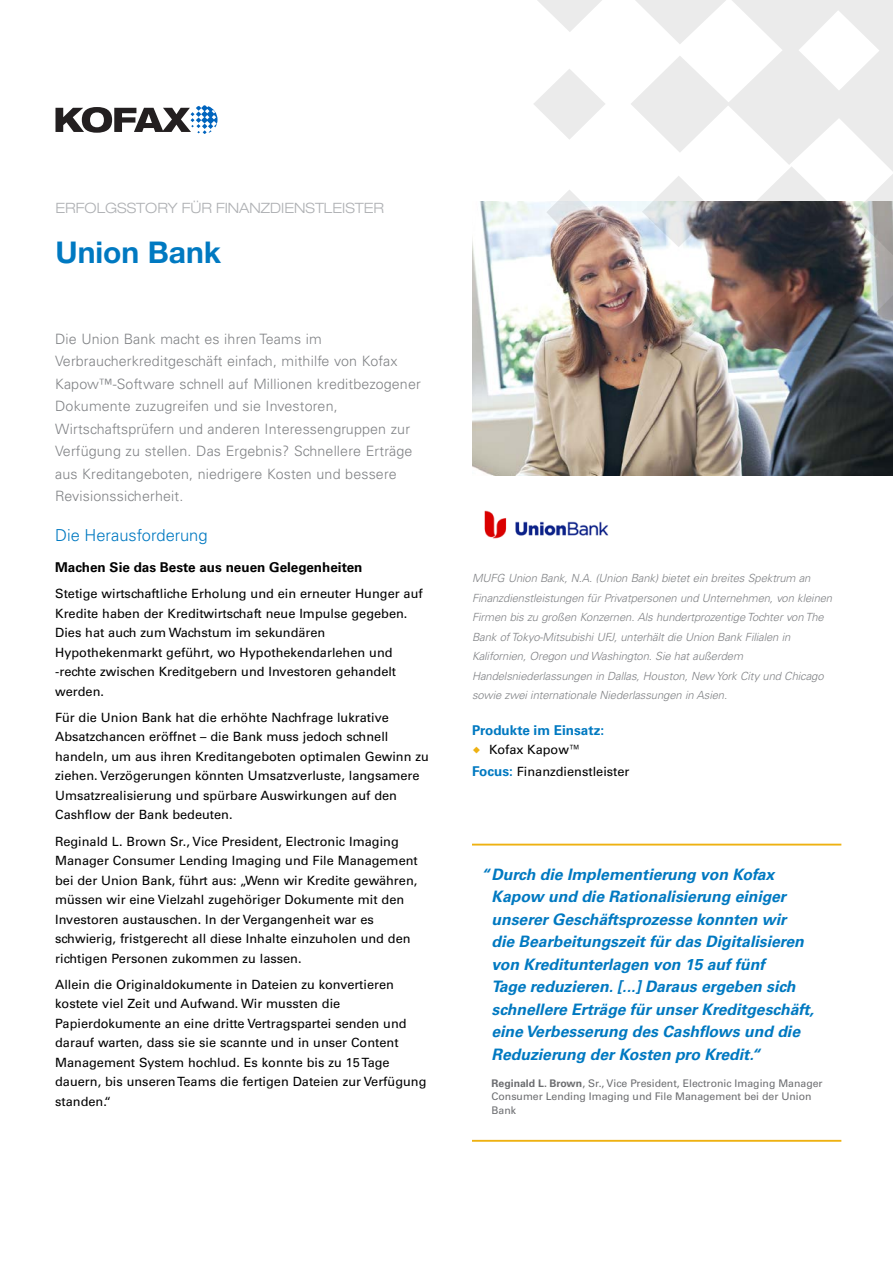
<style>
.page{position:relative;width:893px;height:1263px;background:#fff}
.page>*{position:absolute;margin:0;border:0;box-sizing:border-box;transform-origin:0 0}
.t1{font:700 30px "Helvetica Neue LT Pro";color:#0079c1}
.t2{font:300 16.5px "Univers LT Std";color:#0079c1}
.t3{font:italic 700 15.75px/22.5px "Univers LT Std";color:#0079c1}
.t4{font:300 14.25px/22.5px "Univers LT Std";letter-spacing:.01em;color:#808285}
.t5{font:300 expanded 14.25px "Helvetica Neue LT Std";color:#afb1b4}
.t6{font:700 13.5px "Univers LT Std";color:#000}
.t7{font:700 13.5px "Univers LT Std";color:#0079c1}
.t8{font:12.75px/19.5px "Univers LT Std";color:#000}
.t9{font:italic 300 11.25px/19.5px "Univers LT Std";letter-spacing:-.01em;color:#808285}
.t10{font:10.5px/13.5px "Univers LT Std";color:#6d6e71}
.s1{font-weight:700;font-size:13.5px;color:#0079c1}
.s2{font-weight:700}
</style>
<div class="page">
<img style="left:472px;top:202px;width:421px;height:273px">
<svg style="left:537px;top:0;width:65px;height:32px"></svg>
<svg style="left:534px;top:69px;width:71px;height:70px"></svg>
<svg style="left:546px;top:190px;width:46px;height:45px"></svg>
<svg style="left:658px;top:299px;width:46px;height:42px;background:#b7af9f"></svg>
<svg style="left:755px;top:288px;width:73px;height:64px;background:#675250"></svg>
<svg style="left:865px;top:287px;width:28px;height:44px"></svg>
<svg style="left:630px;top:0;width:263px;height:263px"></svg>
<svg style="left:55px;top:105px;width:162px;height:29px"></svg>
<img style="left:484px;top:510px;width:125px;height:29px">
<hr style="left:472px;top:844px;width:369px;height:1px;background:#eeb111">
<hr style="left:472px;top:1140px;width:369px;height:2px;background:#eeb111">
<p class="t5" style="left:55px;top:200px;width:330px">ERFOLGSSTORY FÜR FINANZDIENSTLEISTER</p>
<h1 class="t1" style="left:55px;top:233px;width:167px">Union Bank</h1>
<p class="t4" style="left:55px;top:328px;width:367px">Die Union Bank macht es ihren Teams im Verbraucherkreditgeschäft einfach, mithilfe von Kofax Kapow™-Software schnell auf Millionen kreditbezogener Dokumente zuzugreifen und sie Investoren, Wirtschaftsprüfern und anderen Interessengruppen zur Verfügung zu stellen. Das Ergebnis? Schnellere Erträge aus Kreditangeboten, niedrigere Kosten und bessere Revisionssicherheit.</p>
<p class="t2" style="left:55px;top:525px;width:154px">Die Herausforderung</p>
<p class="t6" style="left:55px;top:559px;width:309px">Machen Sie das Beste aus neuen Gelegenheiten</p>
<p class="t8" style="left:55px;top:584px;width:369px">Stetige wirtschaftliche Erholung und ein erneuter Hunger auf Kredite haben der Kreditwirtschaft neue Impulse gegeben.<br>Dies hat auch zum Wachstum im sekundären Hypothekenmarkt geführt, wo Hypothekendarlehen und -rechte zwischen Kreditgebern und Investoren gehandelt werden.</p>
<p class="t8" style="left:55px;top:708px;width:375px">Für die Union Bank hat die erhöhte Nachfrage lukrative Absatzchancen eröffnet – die Bank muss jedoch schnell handeln, um aus ihren Kreditangeboten optimalen Gewinn zu ziehen. Verzögerungen könnten Umsatzverluste, langsamere Umsatzrealisierung und spürbare Auswirkungen auf den Cashflow der Bank bedeuten.</p>
<p class="t8" style="left:55px;top:831px;width:364px">Reginald L. Brown Sr., Vice President, Electronic Imaging Manager Consumer Lending Imaging und File Management bei der Union Bank, führt aus: „Wenn wir Kredite gewähren, müssen wir eine Vielzahl zugehöriger Dokumente mit den Investoren austauschen. In der Vergangenheit war es schwierig, fristgerecht all diese Inhalte einzuholen und den richtigen Personen zukommen zu lassen.</p>
<p class="t8" style="left:55px;top:974px;width:373px">Allein die Originaldokumente in Dateien zu konvertieren kostete viel Zeit und Aufwand. Wir mussten die Papierdokumente an eine dritte Vertragspartei senden und darauf warten, dass sie sie scannte und in unser Content Management System hochlud. Es konnte bis zu 15 Tage dauern, bis unseren Teams die fertigen Dateien zur Verfügung standen.“</p>
<p class="t9" style="left:472px;top:569px;width:362px">MUFG Union Bank, N.A. (Union Bank) bietet ein breites Spektrum an Finanzdienstleistungen für Privatpersonen und Unternehmen, von kleinen Firmen bis zu großen Konzernen. Als hundertprozentige Tochter von The Bank of Tokyo-Mitsubishi UFJ, unterhält die Union Bank Filialen in Kalifornien, Oregon und Washington. Sie hat außerdem Handelsniederlassungen in Dallas, Houston, New York City und Chicago sowie zwei internationale Niederlassungen in Asien.</p>
<p class="t7" style="left:472px;top:722px;width:134px">Produkte im Einsatz:</p>
<p class="t8" style="left:472px;top:739px;width:159px;line-height:21.8px;text-indent:17px">Kofax Kapow™<br><span class="s1">Focus:</span> Finanzdienstleister</p>
<p class="t3" style="left:491px;top:863px;width:324px;text-indent:-11px">“Durch die Implementierung von Kofax Kapow und die Rationalisierung einiger unserer Geschäftsprozesse konnten wir<br>die Bearbeitungszeit für das Digitalisieren von Kreditunterlagen von 15 auf fünf<br>Tage reduzieren. [...] Daraus ergeben sich schnellere Erträge für unser Kreditgeschäft, eine Verbesserung des Cashflows und die Reduzierung der Kosten pro Kredit.“</p>
<p class="t10" style="left:491px;top:1076px;width:333px"><span class="s2">Reginald L. Brown</span>, Sr., Vice President, Electronic Imaging Manager<br>Consumer Lending Imaging und File Management bei der Union<br>Bank</p>
</div>
